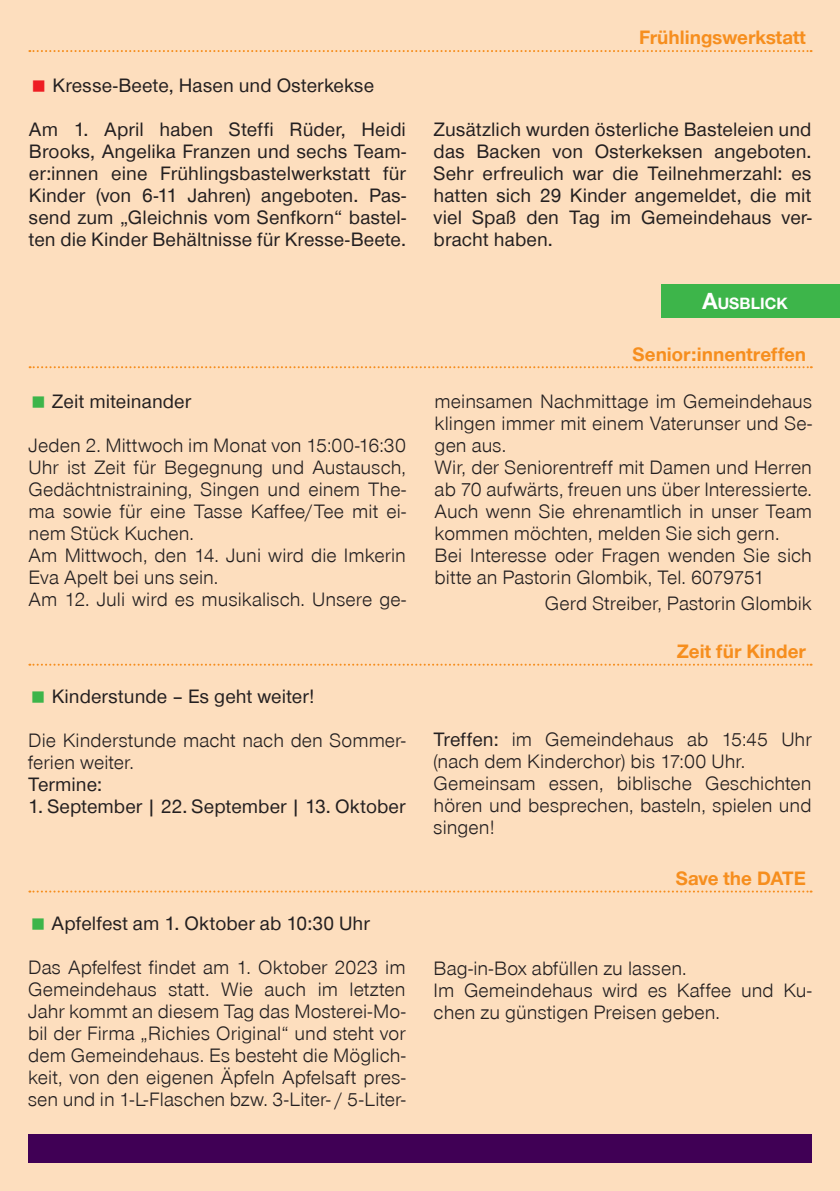
<style>
.page{position:relative;width:840px;height:1191px;background:#fff}
.page>*{position:absolute;margin:0;border:0;box-sizing:border-box;transform-origin:0 0}
.t1{font:20px/22px "Nordkirchen Font";letter-spacing:.005em;color:#231f20}
.t2{font:500 20px/22px "Nordkirchen Font";letter-spacing:.005em;color:#231f20;text-align:justify}
.t3{font:700 20px "Nordkirchen Font";color:#f68e1e}
.t4{font:700 16.8px "Nordkirchen Font";color:#fff}
.s1{font-size:24px}
.s2{font-weight:500}
</style>
<div class="page">
<div style="left:0;top:0;width:839px;height:1191px;background:#fddebe"></div>
<div style="left:28px;top:1134px;width:783px;height:28px;background:#400055"></div>
<svg style="left:29px;top:50px;width:782px;height:2px"></svg>
<svg style="left:30px;top:366px;width:781px;height:2px"></svg>
<svg style="left:29px;top:663px;width:782px;height:2px"></svg>
<svg style="left:29px;top:890px;width:782px;height:2px"></svg>
<div style="left:661px;top:284px;width:178px;height:34px;background:#3db54a"></div>
<p class="t3" style="left:638px;top:26px;width:168px">Frühlingswerkstatt</p>
<p class="t2" style="left:52px;top:75px;width:323px">Kresse-Beete, Hasen und Osterkekse</p>
<p class="t2" style="left:29px;top:119px;width:378px">Am 1. April haben Steffi Rüder, Heidi Brooks, Angelika Franzen und sechs Team&shy;er:innen eine Frühlingsbastelwerkstatt für Kinder (von 6-11 Jahren) angeboten. Pas&shy;send zum „Gleichnis vom Senfkorn“ bastel&shy;ten die Kinder Behältnisse für Kresse-Beete.</p>
<p class="t2" style="left:433px;top:119px;width:379px">Zusätzlich wurden österliche Basteleien und das Backen von Osterkeksen angeboten.<br>Sehr erfreulich war die Teilnehmerzahl: es hatten sich 29 Kinder angemeldet, die mit viel Spaß den Tag im Gemeindehaus ver&shy;bracht haben.</p>
<p class="t4" style="left:701px;top:294px;width:87px"><span class="s1">A</span>USBLICK</p>
<p class="t2" style="left:52px;top:390px;width:141px">Zeit miteinander</p>
<p class="t1" style="left:29px;top:435px;width:379px">Jeden 2. Mittwoch im Monat von 15:00-16:30<br>Uhr ist Zeit für Begegnung und Austausch, Gedächtnistraining, Singen und einem The&shy;ma sowie für eine Tasse Kaffee/Tee mit ei&shy;nem Stück Kuchen.<br>Am Mittwoch, den 14. Juni wird die Imkerin Eva Apelt bei uns sein.<br>Am 12. Juli wird es musikalisch. Unsere ge-</p>
<p class="t2" style="left:52px;top:685px;width:264px">Kinderstunde – Es geht weiter!</p>
<p class="t1" style="left:28px;top:729px;width:379px">Die Kinderstunde macht nach den Sommer&shy;ferien weiter.</p>
<p class="t2" style="left:28px;top:773px;width:75px">Termine:</p>
<p class="t2" style="left:28px;top:795px;width:379px">1. September | 22. September | 13. Oktober</p>
<p class="t3" style="left:632px;top:342px;width:175px">Senior:innentreffen</p>
<p class="t1" style="left:434px;top:390px;width:379px">meinsamen Nachmittage im Gemeindehaus klingen immer mit einem Vaterunser und Se&shy;gen aus.<br>Wir, der Seniorentreff mit Damen und Herren ab 70 aufwärts, freuen uns über Interessierte.<br>Auch wenn Sie ehrenamtlich in unser Team kommen möchten, melden Sie sich gern.<br>Bei Interesse oder Fragen wenden Sie sich bitte an Pastorin Glombik, Tel. 6079751</p>
<p class="t1" style="left:544px;top:592px;width:268px">Gerd Streiber, Pastorin Glombik</p>
<p class="t3" style="left:676px;top:639px;width:131px">Zeit für Kinder</p>
<p class="t1" style="left:433px;top:728px;width:379px"><span class="s2">Treffen:</span> im Gemeindehaus ab 15:45 Uhr (nach dem Kinderchor) bis 17:00 Uhr.<br>Gemeinsam essen, biblische Geschichten hören und besprechen, basteln, spielen und singen!</p>
<p class="t3" style="left:675px;top:866px;width:131px">Save the DATE</p>
<p class="t2" style="left:52px;top:912px;width:319px">Apfelfest am 1. Oktober ab 10:30 Uhr</p>
<p class="t1" style="left:28px;top:956px;width:379px;text-align:justify">Das Apfelfest findet am 1. Oktober 2023 im Gemeindehaus statt. Wie auch im letzten Jahr kommt an diesem Tag das Mosterei-Mo&shy;bil der Firma „Richies Original“ und steht vor dem Gemeindehaus. Es besteht die Möglich&shy;keit, von den eigenen Äpfeln Apfelsaft pres&shy;sen und in 1-L-Flaschen bzw. 3-Liter- / 5-Liter-</p>
<p class="t1" style="left:433px;top:957px;width:379px">Bag-in-Box abfüllen zu lassen.<br>Im Gemeindehaus wird es Kaffee und Ku&shy;chen zu günstigen Preisen geben.</p>
</div>
